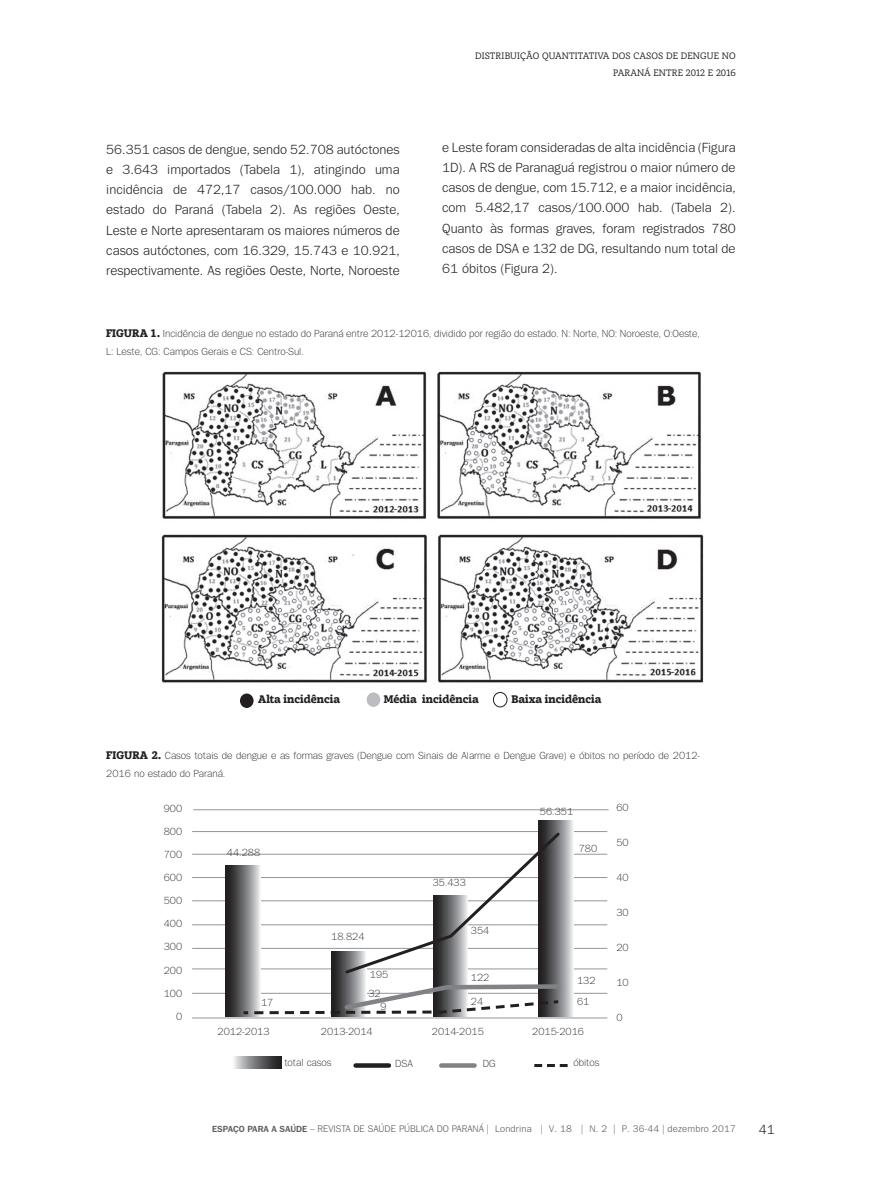
<style>
.page{position:relative;width:893px;height:1191px;background:#fff}
.page>*{position:absolute;margin:0;border:0;box-sizing:border-box;transform-origin:0 0}
.t1{font:13.5px/20.2px "Tee Franklin";color:#231f20;text-align:justify}
.t2{font:300 10.5px/23.1px "Tee Franklin";color:#231f20}
.t3{font:900 10.5px "Achille FYL";color:#231f20}
.t4{font:9.75px "Tee Franklin";color:#57585a}
.t5{font:9px/16.5px "Achille FYL";letter-spacing:.01em;color:#231f20;text-align:right}
.s1{font-family:"Achille FYL";font-weight:900}
.s2{font-weight:700;font-size:9px}
</style>
<div class="page">
<hr style="left:193px;top:809px;width:416px;height:1px;background:#939598">
<hr style="left:192px;top:831px;width:415px;height:1px;background:#939598">
<hr style="left:192px;top:854px;width:415px;height:1px;background:#939598">
<hr style="left:192px;top:877px;width:415px;height:1px;background:#939598">
<hr style="left:192px;top:900px;width:415px;height:1px;background:#939598">
<hr style="left:192px;top:948px;width:415px;height:1px;background:#939598">
<hr style="left:192px;top:968px;width:415px;height:1px;background:#939598">
<hr style="left:192px;top:993px;width:415px;height:1px;background:#939598">
<hr style="left:192px;top:1017px;width:415px;height:1px;background:#939598">
<hr style="left:192px;top:924px;width:415px;height:1px;background:#939598">
<img style="left:161px;top:371px;width:543px;height:312px">
<div style="left:240px;top:693px;width:14px;height:15px;background:#231f20;border-radius:50%"></div>
<div style="left:493px;top:692px;width:14px;height:15px;border:1px solid #231f20;border-radius:50%"></div>
<div style="left:367px;top:692px;width:13px;height:15px;background:#bcbdc0;border-radius:50%"></div>
<svg style="left:226px;top:865px;width:35px;height:151px"></svg>
<svg style="left:331px;top:951px;width:35px;height:65px"></svg>
<svg style="left:433px;top:975px;width:35px;height:41px"></svg>
<svg style="left:539px;top:821px;width:34px;height:195px"></svg>
<svg style="left:343px;top:830px;width:219px;height:145px"></svg>
<svg style="left:241px;top:982px;width:322px;height:33px"></svg>
<svg style="left:356px;top:1063px;width:33px;height:4px"></svg>
<svg style="left:441px;top:1063px;width:34px;height:4px"></svg>
<svg style="left:534px;top:1064px;width:34px;height:3px"></svg>
<svg style="left:234px;top:1056px;width:47px;height:12px"></svg>
<p class="t5" style="left:475px;top:48px;width:262px">DISTRIBUIÇÃO QUANTITATIVA DOS CASOS DE DENGUE NO<br>PARANÁ ENTRE 2012 E 2016</p>
<p class="t1" style="left:106px;top:139px;width:295px">56.351 casos de dengue, sendo 52.708 autóctones e 3.643 importados (Tabela 1), atingindo uma incidência de 472,17 casos/100.000 hab. no estado do Paraná (Tabela 2). As regiões Oeste, Leste e Norte apresentaram os maiores números de casos autóctones, com 16.329, 15.743 e 10.921, respectivamente. As regiões Oeste, Norte, Noroeste</p>
<p class="t1" style="left:442px;top:137px;width:295px">e Leste foram consideradas de alta incidência (Figura 1D). A RS de Paranaguá registrou o maior número de casos de dengue, com 15.712, e a maior incidência, com 5.482,17 casos/100.000 hab. (Tabela 2).<br>Quanto às formas graves, foram registrados 780 casos de DSA e 132 de DG, resultando num total de 61 óbitos (Figura 2).</p>
<p class="t2" style="left:106px;top:324px;width:595px;line-height:18px"><span class="s1">FIGURA 1.</span> Incidência de dengue no estado do Paraná entre 2012-12016, dividido por região do estado. N: Norte, NO: Noroeste, O:Oeste,<br>L: Leste, CG: Campos Gerais e CS: Centro-Sul.</p>
<p class="t3" style="left:258px;top:692px;width:83px">Alta incidência</p>
<p class="t3" style="left:384px;top:692px;width:96px">Média incidência</p>
<p class="t3" style="left:511px;top:692px;width:91px">Baixa incidência</p>
<p class="t2" style="left:106px;top:746px;width:595px;line-height:18px"><span class="s1">FIGURA 2.</span> Casos totais de dengue e as formas graves (Dengue com Sinais de Alarme e Dengue Grave) e óbitos no período de 2012-<br>2016 no estado do Paraná.</p>
<p class="t2" style="left:164px;top:796px;width:20px;text-align:justify">900<br>800<br>700</p>
<p class="t2" style="left:164px;top:866px;width:20px">600<br>500</p>
<p class="t2" style="left:164px;top:912px;width:20px">400<br>300</p>
<p class="t2" style="left:164px;top:958px;width:20px">200</p>
<p class="t2" style="left:164px;top:981px;width:20px;text-align:right">100<br>0</p>
<p class="t2" style="left:218px;top:1020px;width:53px">2012-2013</p>
<p class="t2" style="left:616px;top:795px;width:14px">60</p>
<p class="t2" style="left:616px;top:830px;width:14px">50</p>
<p class="t2" style="left:616px;top:865px;width:14px">40</p>
<p class="t2" style="left:616px;top:900px;width:14px">30</p>
<p class="t2" style="left:616px;top:935px;width:14px">20</p>
<p class="t2" style="left:616px;top:970px;width:14px">10</p>
<p class="t2" style="left:616px;top:1005px;width:8px">0</p>
<p class="t2" style="left:540px;top:800px;width:35px">56.351</p>
<p class="t2" style="left:579px;top:837px;width:20px">780</p>
<p class="t2" style="left:227px;top:841px;width:35px">44.288</p>
<p class="t2" style="left:433px;top:870px;width:35px">35.433</p>
<p class="t2" style="left:471px;top:919px;width:20px">354</p>
<p class="t2" style="left:331px;top:925px;width:35px">18.824</p>
<p class="t2" style="left:370px;top:963px;width:20px">195</p>
<p class="t2" style="left:471px;top:965px;width:20px">122</p>
<p class="t2" style="left:577px;top:969px;width:20px">132</p>
<p class="t2" style="left:380px;top:986px;width:8px;line-height:13.2px;text-indent:-12px">32<br>9</p>
<p class="t2" style="left:471px;top:989px;width:14px">24</p>
<p class="t2" style="left:577px;top:989px;width:14px">61</p>
<p class="t2" style="left:261px;top:991px;width:14px">17</p>
<p class="t2" style="left:321px;top:1020px;width:53px">2013-2014</p>
<p class="t2" style="left:432px;top:1020px;width:53px">2014-2015</p>
<p class="t2" style="left:532px;top:1020px;width:53px">2015-2016</p>
<p class="t2" style="left:284px;top:1051px;width:48px">total casos</p>
<p class="t2" style="left:395px;top:1052px;width:19px">DSA</p>
<p class="t2" style="left:483px;top:1052px;width:14px">DG</p>
<p class="t2" style="left:573px;top:1051px;width:28px">óbitos</p>
<p class="t4" style="left:212px;top:1122px;width:525px"><span class="s2">ESPAÇO PARA A SAÚDE</span> – REVISTA DE SAÚDE PÚBLICA DO PARANÁ | Londrina | V. 18 | N. 2 | P. 36-44 | dezembro 2017</p>
<p class="t1" style="left:759px;top:1119px;width:18px">41</p>
</div>
